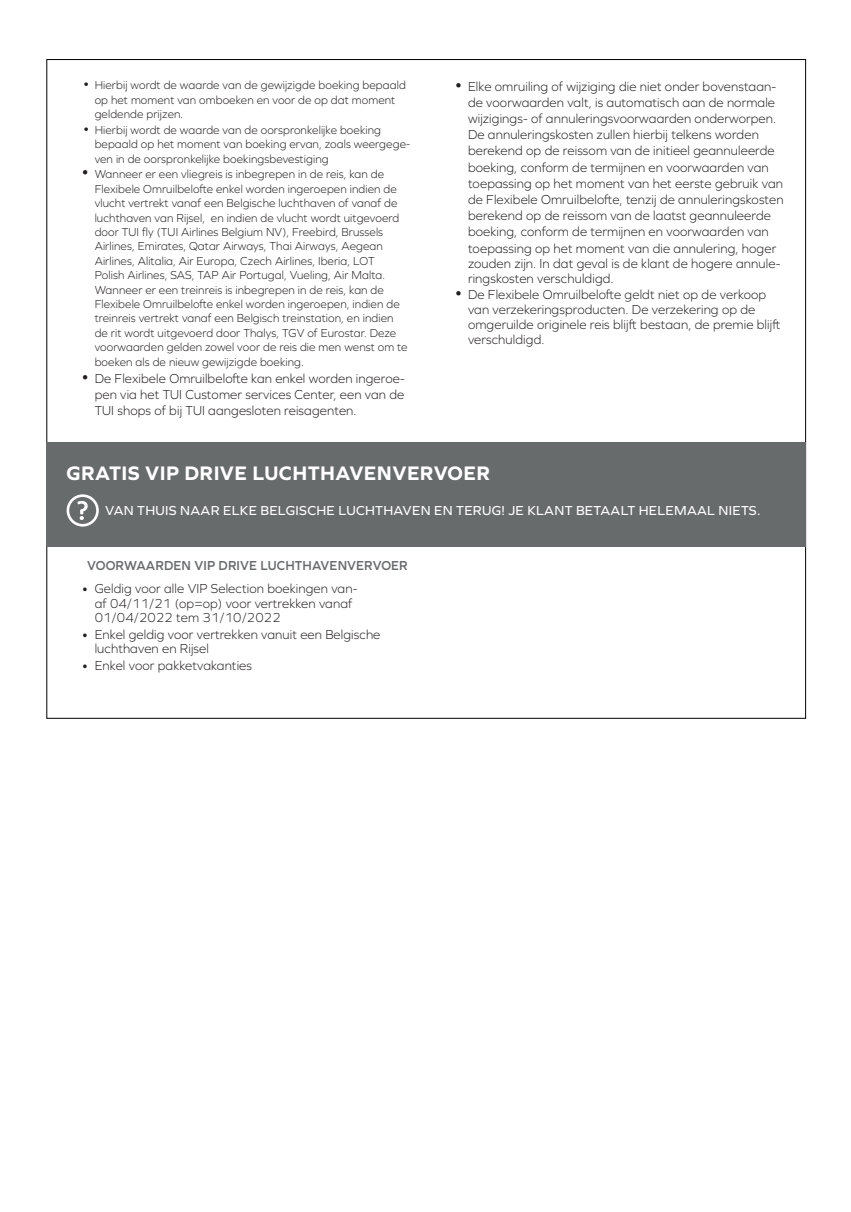
<style>
.page{position:relative;width:851px;height:1212px;background:#fff}
.page>*{position:absolute;margin:0;border:0;box-sizing:border-box;transform-origin:0 0}
.t1{font:700 20.4px "Graphie";letter-spacing:.02em;color:#fff}
.t2{font:300 13.5px/16px "Graphie";letter-spacing:.01em;color:#231f20;scale:.95 1}
.t3{font:13.5px "Graphie";letter-spacing:.02em;color:#fff}
.t4{font:600 13.5px "Graphie";letter-spacing:.01em;color:#686b6c;scale:.95 1}
.t5{font:300 12px/14.4px "Graphie";letter-spacing:.01em;color:#231f20;scale:.95 1}
.s1{font-family:"Courier New";font-weight:400;font-size:15px}
</style>
<div class="page">
<div style="left:47px;top:442px;width:758px;height:104px;background:#686b6c"></div>
<svg style="left:67px;top:494px;width:32px;height:33px"></svg>
<p class="t5" style="left:95px;top:78px;width:329px;text-indent:-13px"><span class="s1">•</span> Hierbij wordt de waarde van de gewijzigde boeking bepaald op het moment van omboeken en voor de op dat moment geldende prijzen.</p>
<p class="t5" style="left:95px;top:122px;width:334px;text-indent:-13px"><span class="s1">•</span> Hierbij wordt de waarde van de oorspronkelijke boeking bepaald op het moment van boeking ervan, zoals weergege&shy;ven in de oorspronkelijke boekingsbevestiging</p>
<p class="t5" style="left:95px;top:167px;width:331px;text-indent:-13px">• Wanneer er een vliegreis is inbegrepen in de reis, kan de Flexibele Omruilbelofte enkel worden ingeroepen indien de vlucht vertrekt vanaf een Belgische luchthaven of vanaf de luchthaven van Rijsel, en indien de vlucht wordt uitgevoerd door TUI fly (TUI Airlines Belgium NV), Freebird, Brussels Airlines, Emirates, Qatar Airways, Thai Airways, Aegean Airlines, Alitalia, Air Europa, Czech Airlines, Iberia, LOT<br>Polish Airlines, SAS, TAP Air Portugal, Vueling, Air Malta.<br>Wanneer er een treinreis is inbegrepen in de reis, kan de Flexibele Omruilbelofte enkel worden ingeroepen, indien de treinreis vertrekt vanaf een Belgisch treinstation, en indien de rit wordt uitgevoerd door Thalys, TGV of Eurostar. Deze voorwaarden gelden zowel voor de reis die men wenst om te boeken als de nieuw gewijzigde boeking.</p>
<p class="t2" style="left:95px;top:370px;width:328px;text-align:justify;text-indent:-13px">• De Flexibele Omruilbelofte kan enkel worden ingeroe&shy;pen via het TUI Customer services Center, een van de TUI shops of bij TUI aangesloten reisagenten.</p>
<p class="t2" style="left:468px;top:78px;width:333px;text-indent:-13px">• Elke omruiling of wijziging die niet onder bovenstaan&shy;de voorwaarden valt, is automatisch aan de normale wijzigings- of annuleringsvoorwaarden onderworpen.<br>De annuleringskosten zullen hierbij telkens worden berekend op de reissom van de initieel geannuleerde boeking, conform de termijnen en voorwaarden van toepassing op het moment van het eerste gebruik van de Flexibele Omruilbelofte, tenzij de annuleringskosten berekend op de reissom van de laatst geannuleerde boeking, conform de termijnen en voorwaarden van toepassing op het moment van die annulering, hoger zouden zijn. In dat geval is de klant de hogere annule&shy;ringskosten verschuldigd.</p>
<p class="t2" style="left:468px;top:287px;width:330px;line-height:15px;text-indent:-13px">• De Flexibele Omruilbelofte geldt niet op de verkoop van verzekeringsproducten. De verzekering op de omgeruilde originele reis blijft bestaan, de premie blijft verschuldigd.</p>
<p class="t1" style="left:67px;top:461px;width:425px">GRATIS VIP DRIVE LUCHTHAVENVERVOER</p>
<p class="t3" style="left:105px;top:503px;width:656px">VAN THUIS NAAR ELKE BELGISCHE LUCHTHAVEN EN TERUG! JE KLANT BETAALT HELEMAAL NIETS.</p>
<p class="t4" style="left:87px;top:558px;width:339px">VOORWAARDEN VIP DRIVE LUCHTHAVENVERVOER</p>
<p class="t2" style="left:95px;top:581px;width:278px;line-height:14.2px;text-indent:-13px">• Geldig voor alle VIP Selection boekingen van&shy;af 04/11/21 (op=op) voor vertrekken vanaf<br>01/04/2022 tem 31/10/2022</p>
<p class="t2" style="left:95px;top:627px;width:302px;line-height:14.2px;text-indent:-13px">• Enkel geldig voor vertrekken vanuit een Belgische luchthaven en Rijsel</p>
<p class="t2" style="left:82px;top:657px;width:180px">• Enkel voor pakketvakanties</p>
</div>
